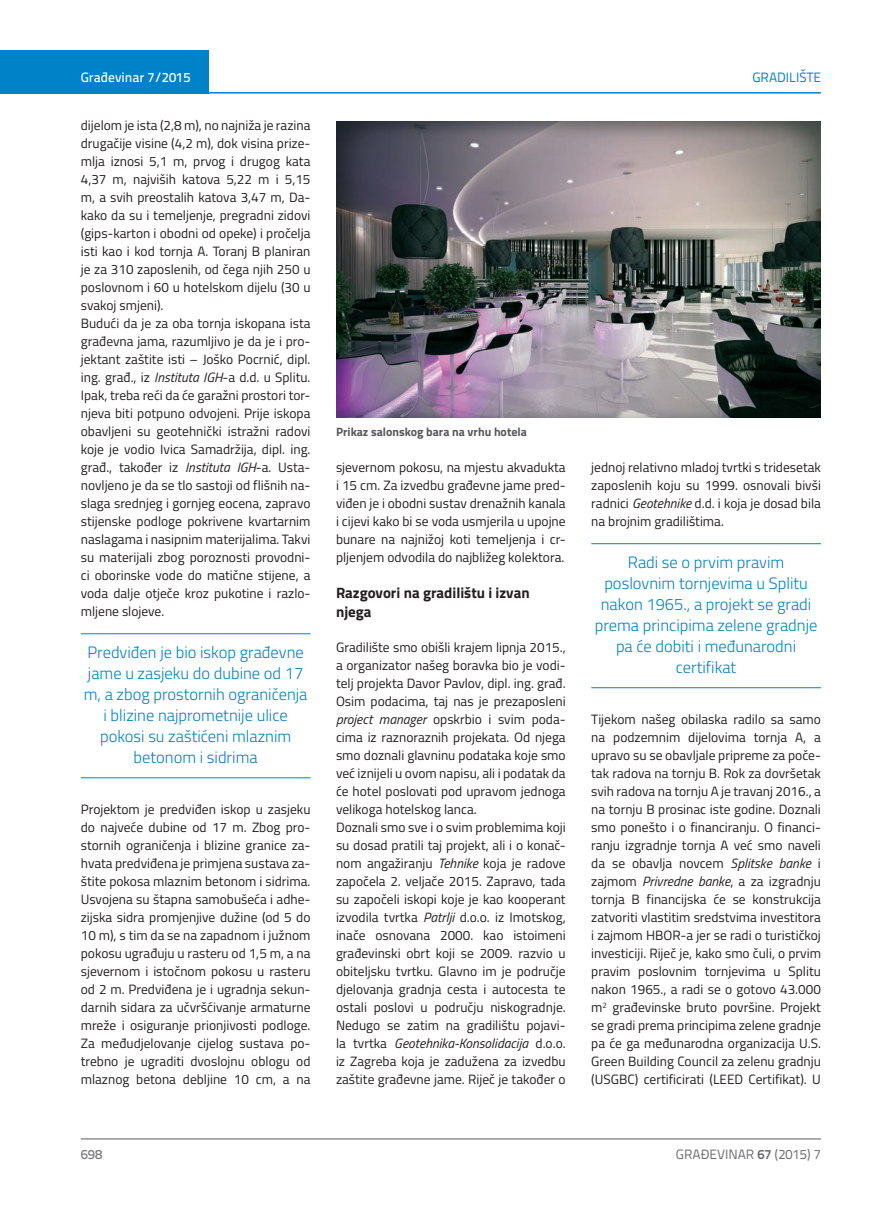
<style>
.page{position:relative;width:872px;height:1212px;background:#fff}
.page>*{position:absolute;margin:0;border:0;box-sizing:border-box;transform-origin:0 0}
.t1{font:300 16.5px/21px "Titillium";color:#0082c8;text-align:center}
.t2{font:700 15px/19.5px "Titillium";color:#231f20}
.t3{font:13.5px/18px "Titillium";color:#231f20;text-align:justify}
.t4{font:13.5px "Titillium Text 22 L";color:#6c6d70}
.t5{font:500 13.5px "Titillium Text 22 L";color:#fff}
.t6{font:13.5px "Titillium Text 22 L";color:#0082c8}
.t7{font:500 13.5px "Titillium Text 22 L";color:#787a7d}
.t8{font:700 12px "Titillium";color:#57585a}
.s1{font-style:italic}
.s2{font-weight:700}
</style>
<div class="page">
<hr style="left:81px;top:1139px;width:740px;height:1px;background:#57585a">
<div style="left:0;top:50px;width:208px;height:44px;background:#0082c8"></div>
<hr style="left:0;top:92px;width:821px;height:2px;background:#0082c8">
<hr style="left:81px;top:633px;width:229px;height:1px;background:#0082c8">
<hr style="left:81px;top:777px;width:229px;height:1px;background:#0082c8">
<hr style="left:591px;top:543px;width:230px;height:1px;background:#0082c8">
<hr style="left:591px;top:687px;width:230px;height:1px;background:#0082c8">
<img style="left:336px;top:122px;width:485px;height:296px">
<p class="t5" style="left:81px;top:67px;width:111px">Građevinar 7/2015</p>
<p class="t6" style="left:752px;top:68px;width:70px">GRADILIŠTE</p>
<p class="t3" style="left:81px;top:115px;width:231px;text-align:left">dijelom je ista (2,8 m), no najniža je razina drugačije visine (4,2 m), dok visina prize&shy;mlja iznosi 5,1 m, prvog i drugog kata 4,37 m, najviših katova 5,22 m i 5,15 m, a svih preostalih katova 3,47 m, Da&shy;kako da su i temeljenje, pregradni zidovi (gips-karton i obodni od opeke) i pročelja isti kao i kod tornja A. Toranj B planiran je za 310 zaposlenih, od čega njih 250 u poslovnom i 60 u hotelskom dijelu (30 u svakoj smjeni).<br>Budući da je za oba tornja iskopana ista građevna jama, razumljivo je da je i pro&shy;jektant zaštite isti – Joško Pocrnić, dipl. ing. građ., iz <span class="s1">Instituta IGH</span>-a d.d. u Splitu.<br>Ipak, treba reći da će garažni prostori tor&shy;njeva biti potpuno odvojeni. Prije iskopa obavljeni su geotehnički istražni radovi koje je vodio Ivica Samadržija, dipl. ing. građ., također iz <span class="s1">Instituta IGH</span>-a. Usta&shy;novljeno je da se tlo sastoji od flišnih na&shy;slaga srednjeg i gornjeg eocena, zapravo stijenske podloge pokrivene kvartarnim naslagama i nasipnim materijalima. Takvi su materijali zbog poroznosti provodni&shy;ci oborinske vode do matične stijene, a voda dalje otječe kroz pukotine i razlo&shy;mljene slojeve.</p>
<p class="t1" style="left:84px;top:641px;width:225px">Predviđen je bio iskop građevne jame u zasjeku do dubine od 17 m, a zbog prostornih ograničenja i blizine najprometnije ulice pokosi su zaštićeni mlaznim betonom i sidrima</p>
<p class="t8" style="left:336px;top:422px;width:192px">Prikaz salonskog bara na vrhu hotela</p>
<p class="t3" style="left:591px;top:457px;width:231px">jednoj relativno mladoj tvrtki s tridesetak zaposlenih koju su 1999. osnovali bivši radnici <span class="s1">Geotehnike</span> d.d. i koja je dosad bila na brojnim gradilištima.</p>
<p class="t1" style="left:595px;top:551px;width:224px">Radi se o prvim pravim poslovnim tornjevima u Splitu nakon 1965., a projekt se gradi prema principima zelene gradnje pa će dobiti i međunarodni certifikat</p>
<p class="t3" style="left:336px;top:457px;width:231px">sjevernom pokosu, na mjestu akvadukta i 15 cm. Za izvedbu građevne jame pred&shy;viđen je i obodni sustav drenažnih kanala i cijevi kako bi se voda usmjerila u upojne bunare na najnižoj koti temeljenja i cr&shy;pljenjem odvodila do najbližeg kolektora.</p>
<p class="t2" style="left:336px;top:582px;width:195px">Razgovori na gradilištu i izvan njega</p>
<p class="t3" style="left:336px;top:638px;width:231px;text-align:left">Gradilište smo obišli krajem lipnja 2015., a organizator našeg boravka bio je vodi&shy;telj projekta Davor Pavlov, dipl. ing. građ.<br>Osim podacima, taj nas je prezaposleni <span class="s1">project manager</span> opskrbio i svim poda&shy;cima iz raznoraznih projekata. Od njega smo doznali glavninu podataka koje smo već iznijeli u ovom napisu, ali i podatak da će hotel poslovati pod upravom jednoga velikoga hotelskog lanca.<br>Doznali smo sve i o svim problemima koji su dosad pratili taj projekt, ali i o konač&shy;nom angažiranju <span class="s1">Tehnike</span> koja je radove započela 2. veljače 2015. Zapravo, tada su započeli iskopi koje je kao kooperant izvodila tvrtka <span class="s1">Patrlji</span> d.o.o. iz Imotskog, inače osnovana 2000. kao istoimeni građevinski obrt koji se 2009. razvio u obiteljsku tvrtku. Glavno im je područje djelovanja gradnja cesta i autocesta te ostali poslovi u području niskogradnje.<br>Nedugo se zatim na gradilištu pojavi&shy;la tvrtka <span class="s1">Geotehnika-Konsolidacija</span> d.o.o. iz Zagreba koja je zadužena za izvedbu zaštite građevne jame. Riječ je također o</p>
<p class="t3" style="left:591px;top:710px;width:231px">Tijekom našeg obilaska radilo sa samo na podzemnim dijelovima tornja A, a upravo su se obavljale pripreme za poče&shy;tak radova na tornju B. Rok za dovršetak svih radova na tornju A je travanj 2016., a na tornju B prosinac iste godine. Doznali smo ponešto i o financiranju. O financi&shy;ranju izgradnje tornja A već smo naveli da se obavlja novcem <span class="s1">Splitske banke</span> i zajmom <span class="s1">Privredne banke</span>, a za izgradnju tornja B financijska će se konstrukcija zatvoriti vlastitim sredstvima investitora i zajmom HBOR-a jer se radi o turističkoj investiciji. Riječ je, kako smo čuli, o prvim pravim poslovnim tornjevima u Splitu nakon 1965., a radi se o gotovo 43.000 m<sup>2</sup> građevinske bruto površine. Projekt se gradi prema principima zelene gradnje pa će ga međunarodna organizacija U.S.<br>Green Building Council za zelenu gradnju (USGBC) certificirati (LEED Certifikat). U</p>
<p class="t3" style="left:81px;top:800px;width:231px">Projektom je predviđen iskop u zasjeku do najveće dubine od 17 m. Zbog pro&shy;stornih ograničenja i blizine granice za&shy;hvata predviđena je primjena sustava za&shy;štite pokosa mlaznim betonom i sidrima.<br>Usvojena su štapna samobušeća i adhe&shy;zijska sidra promjenjive dužine (od 5 do 10 m), s tim da se na zapadnom i južnom pokosu ugrađuju u rasteru od 1,5 m, a na sjevernom i istočnom pokosu u rasteru od 2 m. Predviđena je i ugradnja sekun&shy;darnih sidara za učvršćivanje armaturne mreže i osiguranje prionjivosti podloge.<br>Za međudjelovanje cijelog sustava po&shy;trebno je ugraditi dvoslojnu oblogu od mlaznog betona debljine 10 cm, a na</p>
<p class="t7" style="left:81px;top:1144px;width:23px">698</p>
<p class="t4" style="left:676px;top:1144px;width:146px">GRAĐEVINAR <span class="s2">67</span> (2015) 7</p>
</div>
